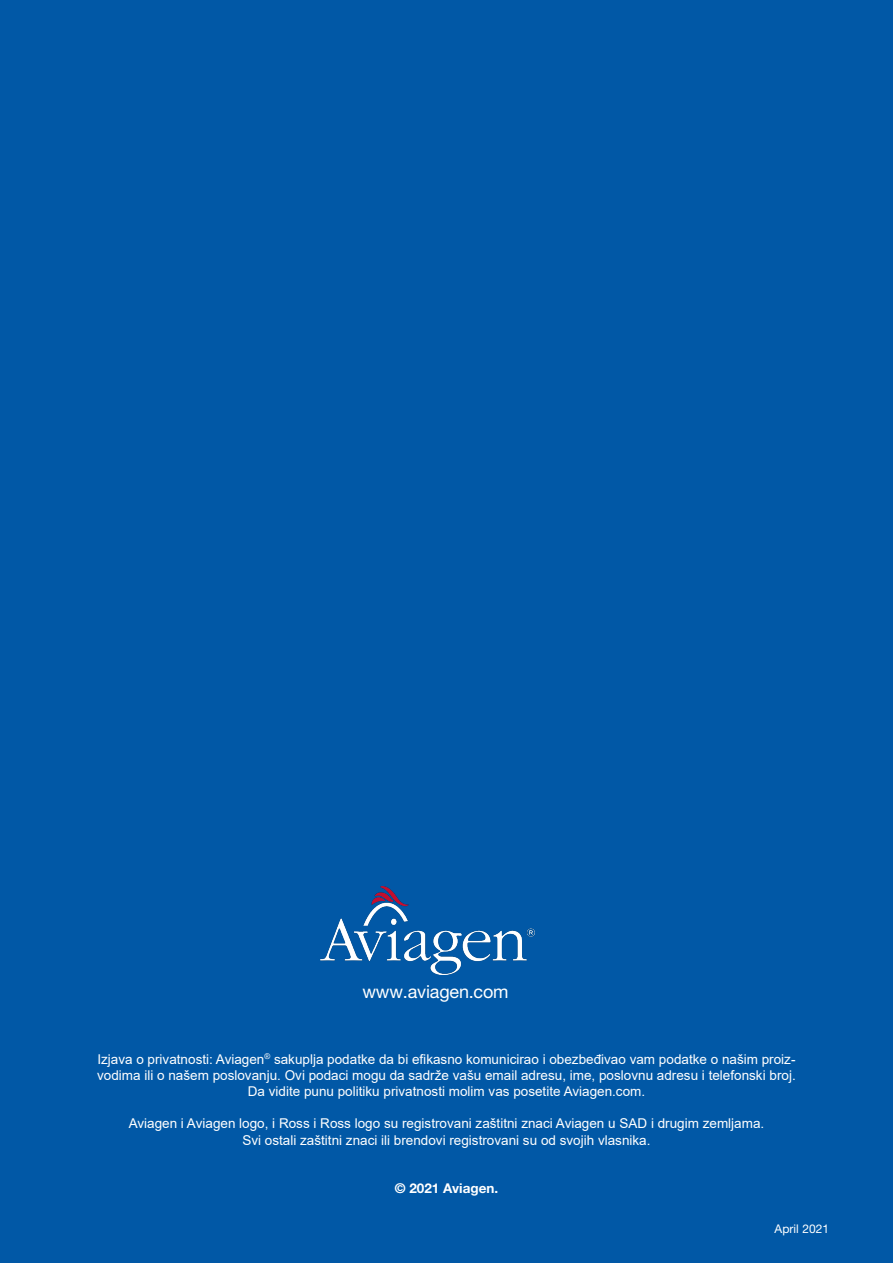
<style>
.page{position:relative;width:893px;height:1263px;background:#0158a6}
.page>*{position:absolute;margin:0;border:0;box-sizing:border-box;transform-origin:0 0}
.t1{font:18px "Helvetica Neue LT Std";letter-spacing:-.01em;color:#fff}
.t2{font:13.5px/16.2px "Arial";color:#fff;text-align:center}
.t3{font:700 13.5px "Helvetica Neue LT Std";color:#fff}
.t4{font:12px "Helvetica Neue LT Std";color:#fff}
</style>
<div class="page">
<img style="left:320px;top:887px;width:214px;height:87px">
<h1 class="t1" style="left:362px;top:981px;width:148px">www.aviagen.com</h1>
<p class="t2" style="left:97px;top:1051px;width:700px">Izjava o privatnosti: Aviagen<sup>®</sup> sakuplja podatke da bi efikasno komunicirao i obezbeđivao vam podatke o našim proiz&shy;vodima ili o našem poslovanju. Ovi podaci mogu da sadrže vašu email adresu, ime, poslovnu adresu i telefonski broj.<br>Da vidite punu politiku privatnosti molim vas posetite Aviagen.com.</p>
<p class="t2" style="left:129px;top:1115px;width:637px">Aviagen i Aviagen logo, i Ross i Ross logo su registrovani zaštitni znaci Aviagen u SAD i drugim zemljama.<br>Svi ostali zaštitni znaci ili brendovi registrovani su od svojih vlasnika.</p>
<p class="t3" style="left:395px;top:1180px;width:105px">© 2021 Aviagen.</p>
<p class="t4" style="left:775px;top:1222px;width:56px">April 2021</p>
</div>
